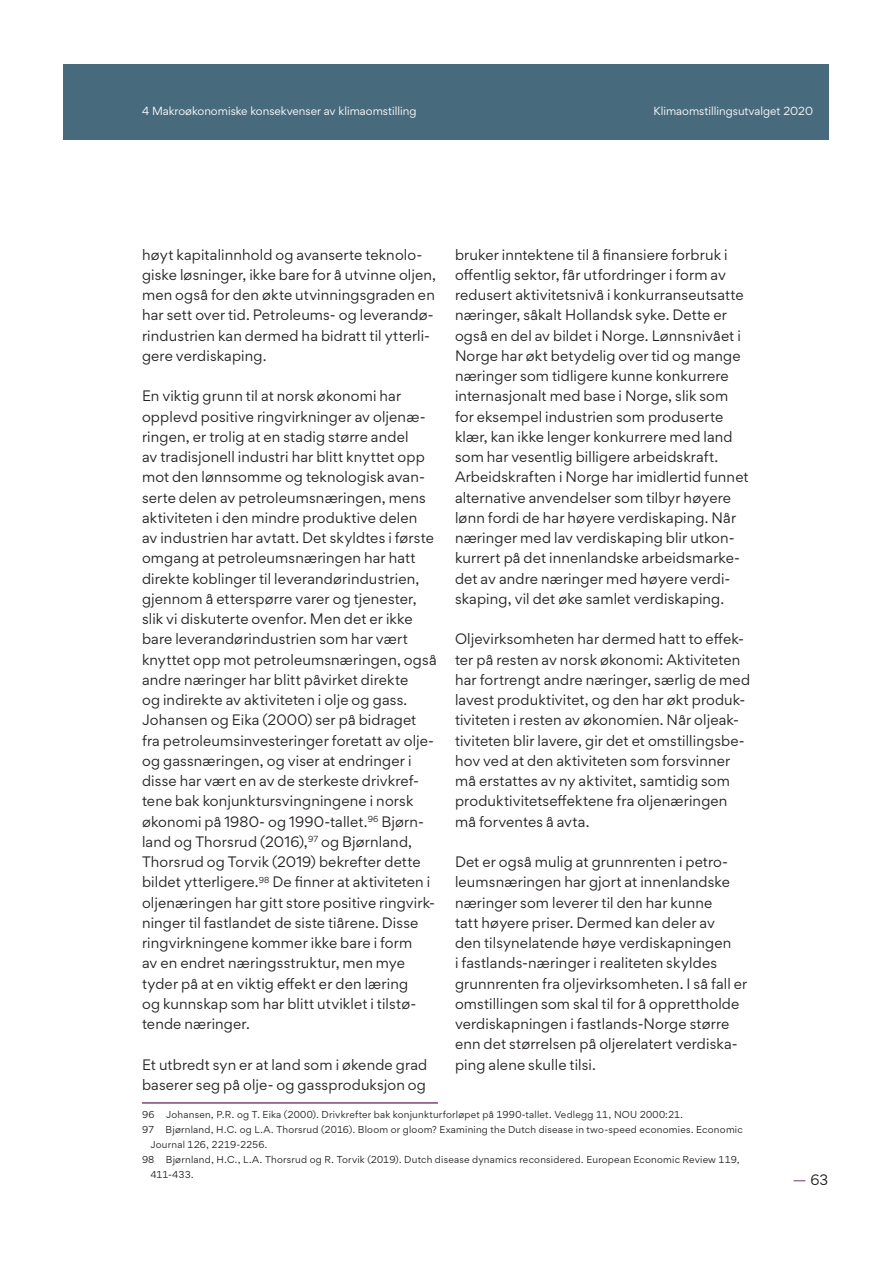
<style>
.page{position:relative;width:893px;height:1263px;background:#fff}
.page>*{position:absolute;margin:0;border:0;box-sizing:border-box;transform-origin:0 0}
.Brødtekst__Georgia_R{font:13.5px/20.2px "Gordita";letter-spacing:.01em;color:#231f20}
.t1{font:10.5px "Gordita";color:#fff}
.Fotnote__Georgia_Reg{font:9px/15px "Gordita";letter-spacing:.025em;color:#231f20}
.s1{color:#7d4476}
</style>
<div class="page">
<div style="left:64px;top:64px;width:765px;height:75px;background:#476a7c"></div>
<hr style="left:142px;top:1102px;width:296px;height:2px;background:#7d4476">
<p class="t1" style="left:142px;top:103px;width:276px">4 Makroøkonomiske konsekvenser av klimaomstilling</p>
<p class="t1" style="left:654px;top:103px;width:161px">Klimaomstillingsutvalget 2020</p>
<p class="Brødtekst__Georgia_R" style="left:455px;top:244px;width:295px">bruker inntektene til å finansiere forbruk i offentlig sektor, får utfordringer i form av redusert aktivitetsnivå i konkurranseutsatte næringer, såkalt Hollandsk syke. Dette er også en del av bildet i Norge. Lønnsnivået i Norge har økt betydelig over tid og mange næringer som tidligere kunne konkurrere internasjonalt med base i Norge, slik som for eksempel industrien som produserte klær, kan ikke lenger konkurrere med land som har vesentlig billigere arbeidskraft.<br>Arbeidskraften i Norge har imidlertid funnet alternative anvendelser som tilbyr høyere lønn fordi de har høyere verdiskaping. Når næringer med lav verdiskaping blir utkon&shy;kurrert på det innenlandske arbeidsmarke&shy;det av andre næringer med høyere verdi&shy;skaping, vil det øke samlet verdiskaping.</p>
<p class="Brødtekst__Georgia_R" style="left:455px;top:629px;width:297px">Oljevirksomheten har dermed hatt to effek&shy;ter på resten av norsk økonomi: Aktiviteten har fortrengt andre næringer, særlig de med lavest produktivitet, og den har økt produk&shy;tiviteten i resten av økonomien. Når oljeak&shy;tiviteten blir lavere, gir det et omstillingsbe&shy;hov ved at den aktiviteten som forsvinner må erstattes av ny aktivitet, samtidig som produktivitetseffektene fra oljenæringen må forventes å avta.</p>
<p class="Brødtekst__Georgia_R" style="left:455px;top:851px;width:294px">Det er også mulig at grunnrenten i petro&shy;leumsnæringen har gjort at innenlandske næringer som leverer til den har kunne<br>tatt høyere priser. Dermed kan deler av<br>den tilsynelatende høye verdiskapningen<br>i fastlands-næringer i realiteten skyldes grunnrenten fra oljevirksomheten. I så fall er omstillingen som skal til for å opprettholde verdiskapningen i fastlands-Norge større enn det størrelsen på oljerelatert verdiska&shy;ping alene skulle tilsi.</p>
<p class="Brødtekst__Georgia_R" style="left:142px;top:244px;width:296px">høyt kapitalinnhold og avanserte teknolo&shy;giske løsninger, ikke bare for å utvinne oljen, men også for den økte utvinningsgraden en har sett over tid. Petroleums- og leverandø&shy;rindustrien kan dermed ha bidratt til ytterli&shy;gere verdiskaping.</p>
<p class="Brødtekst__Georgia_R" style="left:142px;top:386px;width:296px">En viktig grunn til at norsk økonomi har opplevd positive ringvirkninger av oljenæ&shy;ringen, er trolig at en stadig større andel<br>av tradisjonell industri har blitt knyttet opp mot den lønnsomme og teknologisk avan&shy;serte delen av petroleumsnæringen, mens aktiviteten i den mindre produktive delen<br>av industrien har avtatt. Det skyldtes i første omgang at petroleumsnæringen har hatt direkte koblinger til leverandørindustrien, gjennom å etterspørre varer og tjenester, slik vi diskuterte ovenfor. Men det er ikke bare leverandørindustrien som har vært knyttet opp mot petroleumsnæringen, også andre næringer har blitt påvirket direkte<br>og indirekte av aktiviteten i olje og gass.<br>Johansen og Eika (2000) ser på bidraget fra petroleumsinvesteringer foretatt av olje&shy;og gassnæringen, og viser at endringer i disse har vært en av de sterkeste drivkref&shy;tene bak konjunktursvingningene i norsk økonomi på 1980- og 1990-tallet.<sup>96</sup> Bjørn&shy;land og Thorsrud (2016),<sup>97</sup> og Bjørnland, Thorsrud og Torvik (2019) bekrefter dette bildet ytterligere.<sup>98</sup> De finner at aktiviteten i oljenæringen har gitt store positive ringvirk&shy;ninger til fastlandet de siste tiårene. Disse ringvirkningene kommer ikke bare i form<br>av en endret næringsstruktur, men mye tyder på at en viktig effekt er den læring<br>og kunnskap som har blitt utviklet i tilstø&shy;tende næringer.</p>
<p class="Brødtekst__Georgia_R" style="left:142px;top:1054px;width:287px">Et utbredt syn er at land som i økende grad baserer seg på olje- og gassproduksjon og</p>
<p class="Fotnote__Georgia_Reg" style="left:142px;top:1107px;width:14px">96</p>
<p class="Fotnote__Georgia_Reg" style="left:166px;top:1107px;width:519px">Johansen, P.R. og T. Eika (2000). Drivkrefter bak konjunkturforløpet på 1990-tallet. Vedlegg 11, NOU 2000:21.</p>
<p class="Fotnote__Georgia_Reg" style="left:142px;top:1122px;width:14px">97</p>
<p class="Fotnote__Georgia_Reg" style="left:151px;top:1122px;width:594px;text-indent:15px">Bjørnland, H.C. og L.A. Thorsrud (2016). Bloom or gloom? Examining the Dutch disease in two-speed economies. Economic<br>Journal 126, 2219-2256.</p>
<p class="Fotnote__Georgia_Reg" style="left:142px;top:1152px;width:14px">98</p>
<p class="Fotnote__Georgia_Reg" style="left:151px;top:1152px;width:591px;text-indent:15px">Bjørnland, H.C., L.A. Thorsrud og R. Torvik (2019). Dutch disease dynamics reconsidered. European Economic Review 119,<br>411-433.</p>
<p class="Brødtekst__Georgia_R" style="left:793px;top:1169px;width:37px"><span class="s1">—</span> 63</p>
</div>
